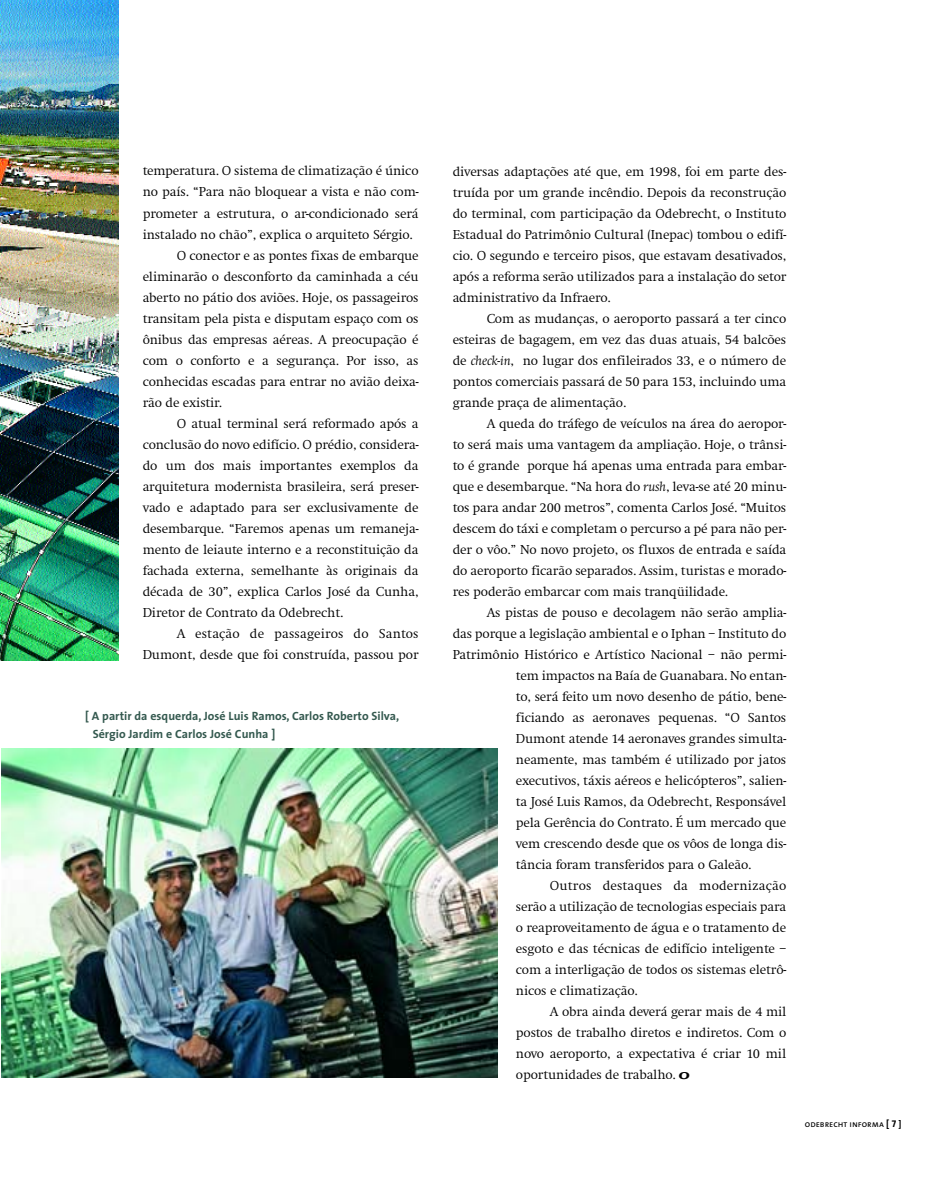
<style>
.page{position:relative;width:936px;height:1191px;background:#fff}
.page>*{position:absolute;margin:0;border:0;box-sizing:border-box;transform-origin:0 0}
.t1{font:300 13.5px/21px "Swift";letter-spacing:-.01em;color:#000;text-align:justify}
.t2{font:300 13.5px "Swift";letter-spacing:.01em;color:#000}
.t3{font:700 12px/18px "The Sans";color:#34594f}
.t4{font:9px "The Sans Caps";color:#000}
.s1{font-style:italic}
.s2{font-family:"Alfabeto Odebrecht";font-weight:400}
.s3{font-family:"The Sans Bold Caps";font-size:9.75px}
.s4{font-family:"The Sans Bold Caps"}
</style>
<div class="page">
<img style="left:0;top:0;width:119px;height:660px">
<img style="left:1px;top:748px;width:497px;height:329px">
<p class="t1" style="left:143px;top:162px;width:277px">temperatura. O sistema de climatização é único</p>
<p class="t1" style="left:143px;top:183px;width:277px">no país. “Para não bloquear a vista e não com-</p>
<p class="t1" style="left:143px;top:204px;width:277px">prometer a estrutura, o ar-condicionado será</p>
<p class="t1" style="left:143px;top:225px;width:271px">instalado no chão”, explica o arquiteto Sérgio.</p>
<p class="t1" style="left:177px;top:246px;width:243px">O conector e as pontes fixas de embarque</p>
<p class="t1" style="left:143px;top:267px;width:277px">eliminarão o desconforto da caminhada a céu</p>
<p class="t1" style="left:143px;top:288px;width:277px">aberto no pátio dos aviões. Hoje, os passageiros</p>
<p class="t1" style="left:143px;top:309px;width:277px">transitam pela pista e disputam espaço com os</p>
<p class="t1" style="left:143px;top:330px;width:277px">ônibus das empresas aéreas. A preocupação é</p>
<p class="t1" style="left:143px;top:351px;width:277px">com o conforto e a segurança. Por isso, as</p>
<p class="t1" style="left:143px;top:372px;width:277px">conhecidas escadas para entrar no avião deixa-</p>
<p class="t1" style="left:143px;top:393px;width:81px">rão de existir.</p>
<p class="t1" style="left:177px;top:414px;width:243px">O atual terminal será reformado após a</p>
<p class="t1" style="left:143px;top:435px;width:277px">conclusão do novo edifício. O prédio, considera-</p>
<p class="t1" style="left:143px;top:456px;width:277px">do um dos mais importantes exemplos da</p>
<p class="t1" style="left:143px;top:477px;width:277px">arquitetura modernista brasileira, será preser-</p>
<p class="t1" style="left:143px;top:498px;width:277px">vado e adaptado para ser exclusivamente de</p>
<p class="t1" style="left:143px;top:519px;width:277px">desembarque. “Faremos apenas um remaneja-</p>
<p class="t1" style="left:143px;top:540px;width:277px">mento de leiaute interno e a reconstituição da</p>
<p class="t1" style="left:143px;top:561px;width:277px">fachada externa, semelhante às originais da</p>
<p class="t1" style="left:143px;top:582px;width:277px">década de 30”, explica Carlos José da Cunha,</p>
<p class="t1" style="left:143px;top:603px;width:202px">Diretor de Contrato da Odebrecht.</p>
<p class="t2" style="left:177px;top:628px;width:243px">A estação de passageiros do Santos</p>
<p class="t1" style="left:143px;top:645px;width:277px">Dumont, desde que foi construída, passou por</p>
<p class="t3" style="left:93px;top:708px;width:308px;text-indent:-8px">[ A partir da esquerda, José Luis Ramos, Carlos Roberto Silva,<br>Sérgio Jardim e Carlos José Cunha ]</p>
<p class="t1" style="left:452px;top:162px;width:335px">diversas adaptações até que, em 1998, foi em parte des&shy;truída por um grande incêndio. Depois da reconstrução do terminal, com participação da Odebrecht, o Instituto Estadual do Patrimônio Cultural (Inepac) tombou o edifí&shy;cio. O segundo e terceiro pisos, que estavam desativados, após a reforma serão utilizados para a instalação do setor administrativo da Infraero.</p>
<p class="t1" style="left:452px;top:309px;width:335px;text-indent:34px">Com as mudanças, o aeroporto passará a ter cinco esteiras de bagagem, em vez das duas atuais, 54 balcões de <span class="s1">check-in</span>, no lugar dos enfileirados 33, e o número de pontos comerciais passará de 50 para 153, incluindo uma grande praça de alimentação.</p>
<p class="t1" style="left:452px;top:414px;width:335px;text-indent:34px">A queda do tráfego de veículos na área do aeropor&shy;to será mais uma vantagem da ampliação. Hoje, o trânsi&shy;to é grande porque há apenas uma entrada para embar&shy;que e desembarque. “Na hora do <span class="s1">rush</span>, leva-se até 20 minu&shy;tos para andar 200 metros”, comenta Carlos José. “Muitos descem do táxi e completam o percurso a pé para não per&shy;der o vôo.” No novo projeto, os fluxos de entrada e saída do aeroporto ficarão separados. Assim, turistas e morado&shy;res poderão embarcar com mais tranqüilidade.</p>
<p class="t1" style="left:486px;top:603px;width:301px">As pistas de pouso e decolagem não serão amplia-</p>
<p class="t1" style="left:452px;top:624px;width:335px">das porque a legislação ambiental e o Iphan – Instituto do</p>
<p class="t1" style="left:452px;top:645px;width:335px">Patrimônio Histórico e Artístico Nacional – não permi-</p>
<p class="t1" style="left:516px;top:666px;width:272px">tem impactos na Baía de Guanabara. No entan-</p>
<p class="t1" style="left:516px;top:687px;width:272px">to, será feito um novo desenho de pátio, bene-</p>
<p class="t1" style="left:516px;top:708px;width:272px">ficiando as aeronaves pequenas. “O Santos</p>
<p class="t1" style="left:516px;top:729px;width:272px">Dumont atende 14 aeronaves grandes simulta-</p>
<p class="t1" style="left:516px;top:750px;width:272px">neamente, mas também é utilizado por jatos</p>
<p class="t1" style="left:516px;top:771px;width:272px">executivos, táxis aéreos e helicópteros”, salien-</p>
<p class="t1" style="left:516px;top:792px;width:272px">ta José Luis Ramos, da Odebrecht, Responsável</p>
<p class="t1" style="left:516px;top:813px;width:272px">pela Gerência do Contrato. É um mercado que</p>
<p class="t1" style="left:516px;top:834px;width:272px">vem crescendo desde que os vôos de longa dis-</p>
<p class="t1" style="left:516px;top:855px;width:237px">tância foram transferidos para o Galeão.</p>
<p class="t2" style="left:550px;top:880px;width:238px">Outros destaques da modernização</p>
<p class="t1" style="left:516px;top:897px;width:272px">serão a utilização de tecnologias especiais para</p>
<p class="t1" style="left:516px;top:918px;width:272px">o reaproveitamento de água e o tratamento de</p>
<p class="t1" style="left:516px;top:939px;width:272px">esgoto e das técnicas de edifício inteligente –</p>
<p class="t1" style="left:516px;top:960px;width:272px">com a interligação de todos os sistemas eletrô-</p>
<p class="t1" style="left:516px;top:981px;width:123px">nicos e climatização.</p>
<p class="t1" style="left:550px;top:1002px;width:238px">A obra ainda deverá gerar mais de 4 mil</p>
<p class="t1" style="left:516px;top:1023px;width:272px">postos de trabalho diretos e indiretos. Com o</p>
<p class="t1" style="left:516px;top:1044px;width:272px">novo aeroporto, a expectativa é criar 10 mil</p>
<p class="t1" style="left:516px;top:1065px;width:175px">oportunidades de trabalho. <span class="s2">o</span></p>
<p class="t4" style="left:804px;top:1118px;width:98px">odebrecht informa <span class="s3">[ 7</span> <span class="s4">]</span></p>
</div>
